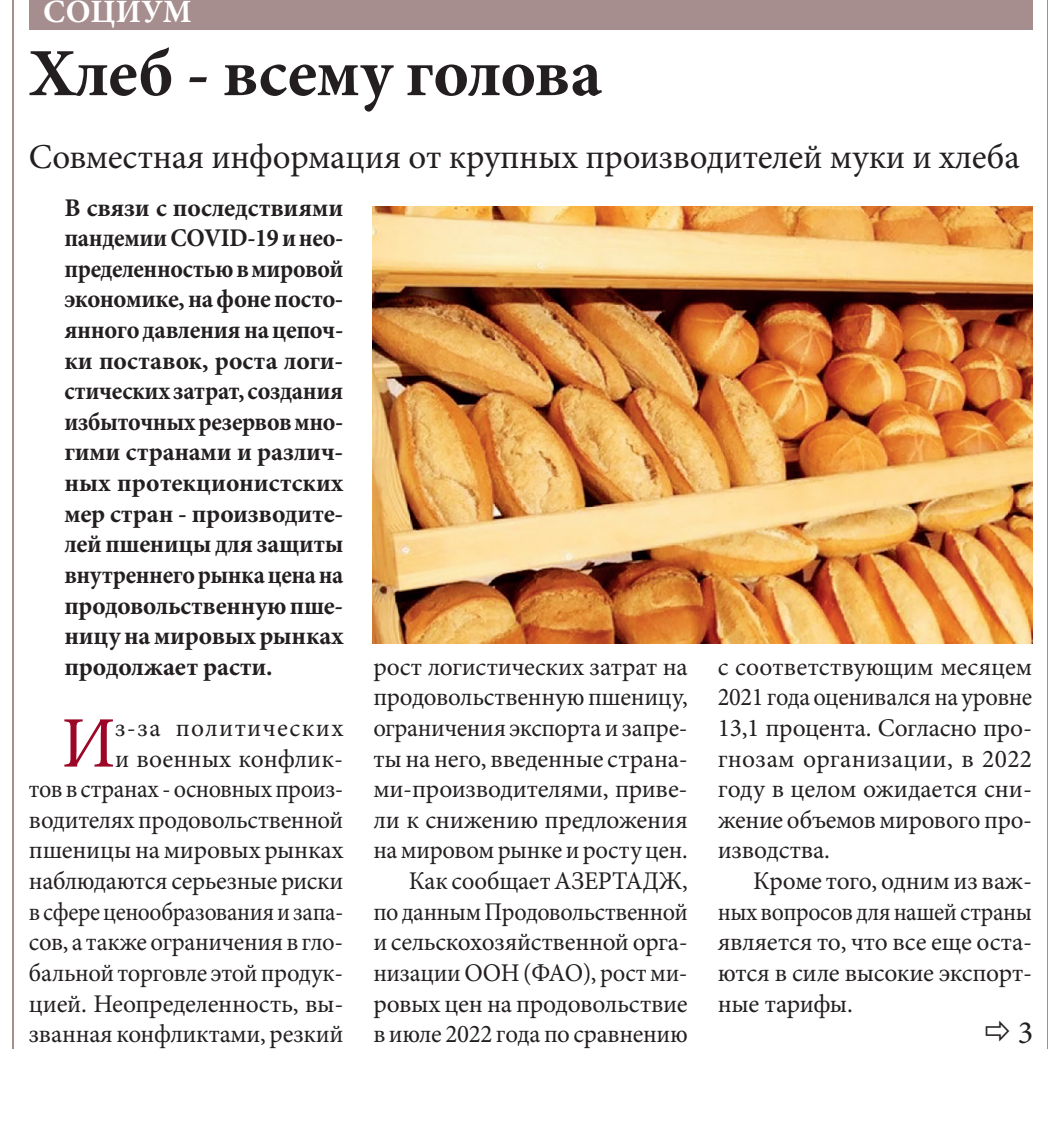
<style>
.page{position:relative;width:1048px;height:1124px;background:#fff}
.page>*{position:absolute;margin:0;border:0;box-sizing:border-box;transform-origin:0 0}
.t1{font:72.5px "Minion Pro";color:#9d0727}
.t2{font:700 67.5px "Minion Pro";letter-spacing:-.005em;color:#231f20}
.t3{font:35px "Minion Pro";letter-spacing:-.01em;color:#231f20}
.t4{font:700 32.5px "Minion Pro";color:#fff}
.t5{font:32.5px "Minion Pro";color:#231f20}
.t6{font:25.5px/30.5px "Minion Pro";letter-spacing:-.01em;color:#231f20;text-align:right}
.t7{font:700 25.5px/30.5px "Minion Pro";letter-spacing:-.01em;color:#231f20;text-align:justify}
</style>
<div class="page">
<div style="left:29px;top:0;width:1003px;height:29px;background:#a68d8e"></div>
<hr style="left:1047px;top:0;width:1px;height:1048px;background:#a68d8e">
<hr style="left:13px;top:0;width:1px;height:1048px;background:#a68d8e">
<img style="left:373px;top:206px;width:659px;height:437px">
<p class="t4" style="left:43px;top:-11px;width:150px">СОЦИУМ</p>
<h2 class="t2" style="left:29px;top:26px;width:575px">Хлеб - всему голова</h2>
<h3 class="t3" style="left:29px;top:133px;width:992px">Совместная информация от крупных производителей муки и хлеба</h3>
<p class="t7" style="left:64px;top:192px;width:281px">В связи с последствиями пандемии COVID-19 и нео&shy;пределенностью в мировой экономике, на фоне посто&shy;янного давления на цепоч&shy;ки поставок, роста логи&shy;стических затрат, создания избыточных резервов мно&shy;гими странами и различ&shy;ных протекционистских мер стран - производите&shy;лей пшеницы для защиты внутреннего рынка цена на продовольственную пше&shy;ницу на мировых рынках продолжает расти.</p>
<h1 class="t1" style="left:61px;top:695px;width:56px">И</h1>
<p class="t6" style="left:29px;top:712px;width:316px">з-за политических<br>и военных конфлик-<br>тов в странах - основных произ&shy;водителях продовольственной пшеницы на мировых рынках наблюдаются серьезные риски в сфере ценообразования и запа&shy;сов, а также ограничения в гло&shy;бальной торговле этой продук&shy;цией. Неопределенность, вы&shy;званная конфликтами, резкий</p>
<p class="t6" style="left:373px;top:651px;width:316px">рост логистических затрат на продовольственную пшеницу, ограничения экспорта и запре&shy;ты на него, введенные страна&shy;ми-производителями, приве&shy;ли к снижению предложения на мировом рынке и росту цен.<br>Как сообщает АЗЕРТАДЖ,<br>по данным Продовольственной и сельскохозяйственной орга&shy;низации ООН (ФАО), рост ми&shy;ровых цен на продовольствие в июле 2022 года по сравнению</p>
<p class="t6" style="left:718px;top:651px;width:316px;text-align:justify">с соответствующим месяцем 2021 года оценивался на уровне 13,1 процента. Согласно про&shy;гнозам организации, в 2022 году в целом ожидается сни&shy;жение объемов мирового про&shy;изводства.</p>
<p class="t6" style="left:718px;top:865px;width:316px;text-align:justify;text-indent:35px">Кроме того, одним из важ&shy;ных вопросов для нашей страны является то, что все еще оста&shy;ются в силе высокие экспорт&shy;ные тарифы.</p>
<p class="t5" style="left:1018px;top:1011px;width:17px">3</p>
</div>
